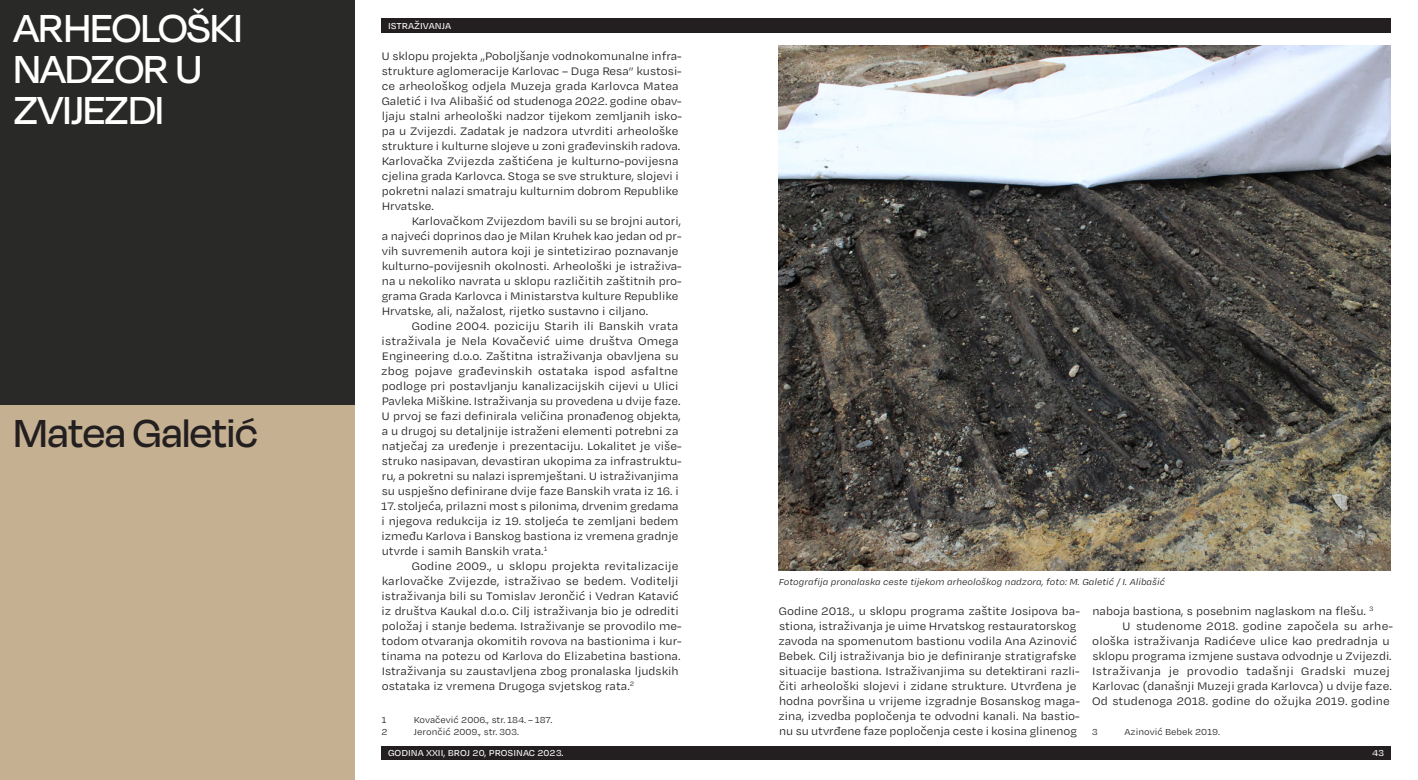
<style>
.page{position:relative;width:1418px;height:780px;background:#fff}
.page>*{position:absolute;margin:0;border:0;box-sizing:border-box;transform-origin:0 0}
.t1{font:500 45px/41.2px "Degular Display";color:#fff}
.t2{font:500 45px "Degular Display";letter-spacing:.005em;color:#231f20}
.t3{font:12.5px/15px "Degular Text";color:#231f20}
.t4{font:12.5px "Degular Text";letter-spacing:.025em;color:#231f20}
.t5{font:italic 10px "Degular Text";color:#231f20}
.t6{font:10px "Degular Text";color:#231f20}
.t7{font:500 10px "Degular Text";color:#fff}
</style>
<div class="page">
<div style="left:381px;top:19px;width:1009px;height:14px;background:#231f20"></div>
<div style="left:381px;top:746px;width:1009px;height:13px;background:#231f20"></div>
<div style="left:0;top:0;width:354px;height:405px;background:#292927"></div>
<div style="left:0;top:405px;width:354px;height:375px;background:#c5b091"></div>
<img style="left:778px;top:45px;width:612px;height:525px">
<h1 class="t1" style="left:14px;top:6px;width:230px">ARHEOLOŠKI<br>NADZOR U<br>ZVIJEZDI</h1>
<h1 class="t2" style="left:14px;top:407px;width:245px">Matea Galetić</h1>
<p class="t7" style="left:388px;top:20px;width:64px">ISTRAŽIVANJA</p>
<p class="t3" style="left:381px;top:48px;width:302px">U sklopu projekta „Poboljšanje vodnokomunalne infra&shy;strukture aglomeracije Karlovac – Duga Resa” kustosi&shy;ce arheološkog odjela Muzeja grada Karlovca Matea Galetić i Iva Alibašić od studenoga 2022. godine obav&shy;ljaju stalni arheološki nadzor tijekom zemljanih isko&shy;pa u Zvijezdi. Zadatak je nadzora utvrditi arheološke strukture i kulturne slojeve u zoni građevinskih radova.<br>Karlovačka Zvijezda zaštićena je kulturno-povijesna cjelina grada Karlovca. Stoga se sve strukture, slojevi i pokretni nalazi smatraju kulturnim dobrom Republike Hrvatske.</p>
<p class="t3" style="left:382px;top:213px;width:301px;text-indent:30px">Karlovačkom Zvijezdom bavili su se brojni autori, a najveći doprinos dao je Milan Kruhek kao jedan od pr&shy;vih suvremenih autora koji je sintetizirao poznavanje kulturno-povijesnih okolnosti. Arheološki je istraživa&shy;na u nekoliko navrata u sklopu različitih zaštitnih pro&shy;grama Grada Karlovca i Ministarstva kulture Republike Hrvatske, ali, nažalost, rijetko sustavno i ciljano.</p>
<p class="t3" style="left:381px;top:318px;width:302px;text-indent:31px">Godine 2004. poziciju Starih ili Banskih vrata istraživala je Nela Kovačević uime društva Omega Engineering d.o.o. Zaštitna istraživanja obavljena su zbog pojave građevinskih ostataka ispod asfaltne podloge pri postavljanju kanalizacijskih cijevi u Ulici Pavleka Miškine. Istraživanja su provedena u dvije faze.<br>U prvoj se fazi definirala veličina pronađenog objekta, a u drugoj su detaljnije istraženi elementi potrebni za natječaj za uređenje i prezentaciju. Lokalitet je više&shy;struko nasipavan, devastiran ukopima za infrastruktu&shy;ru, a pokretni su nalazi ispremještani. U istraživanjima su uspješno definirane dvije faze Banskih vrata iz 16. i</p>
<p class="t3" style="left:381px;top:498px;width:299px;text-align:justify">17. stoljeća, prilazni most s pilonima, drvenim gredama i njegova redukcija iz 19. stoljeća te zemljani bedem između Karlova i Banskog bastiona iz vremena gradnje utvrde i samih Banskih vrata.<sup>1</sup></p>
<p class="t3" style="left:381px;top:558px;width:302px;text-indent:30px">Godine 2009., u sklopu projekta revitalizacije karlovačke Zvijezde, istraživao se bedem. Voditelji istraživanja bili su Tomislav Jerončić i Vedran Katavić iz društva Kaukal d.o.o. Cilj istraživanja bio je odrediti položaj i stanje bedema. Istraživanje se provodilo me&shy;todom otvaranja okomitih rovova na bastionima i kur&shy;tinama na potezu od Karlova do Elizabetina bastiona.<br>Istraživanja su zaustavljena zbog pronalaska ljudskih ostataka iz vremena Drugoga svjetskog rata.<sup>2</sup></p>
<p class="t6" style="left:381px;top:714px;width:7px">1</p>
<p class="t6" style="left:414px;top:714px;width:140px">Kovačević 2006., str. 184. – 187.</p>
<p class="t6" style="left:381px;top:726px;width:8px">2</p>
<p class="t6" style="left:414px;top:726px;width:107px">Jerončić 2009., str. 303.</p>
<p class="t5" style="left:778px;top:576px;width:388px">Fotografija pronalaska ceste tijekom arheološkog nadzora, foto: M. Galetić / I. Alibašić</p>
<p class="t3" style="left:778px;top:603px;width:303px">Godine 2018., u sklopu programa zaštite Josipova ba&shy;stiona, istraživanja je uime Hrvatskog restauratorskog zavoda na spomenutom bastionu vodila Ana Azinović Bebek. Cilj istraživanja bio je definiranje stratigrafske situacije bastiona. Istraživanjima su detektirani razli&shy;čiti arheološki slojevi i zidane strukture. Utvrđena je hodna površina u vrijeme izgradnje Bosanskog maga&shy;zina, izvedba popločenja te odvodni kanali. Na bastio&shy;nu su utvrđene faze popločenja ceste i kosina glinenog</p>
<p class="t3" style="left:1092px;top:603px;width:282px">naboja bastiona, s posebnim naglaskom na flešu. <sup>3</sup></p>
<p class="t3" style="left:1122px;top:618px;width:272px">U studenome 2018. godine započela su arhe-</p>
<p class="t3" style="left:1092px;top:633px;width:299px">ološka istraživanja Radićeve ulice kao predradnja u</p>
<p class="t3" style="left:1092px;top:648px;width:301px">sklopu programa izmjene sustava odvodnje u Zvijezdi.</p>
<p class="t4" style="left:1092px;top:663px;width:299px">Istraživanja je provodio tadašnji Gradski muzej</p>
<p class="t3" style="left:1092px;top:678px;width:301px">Karlovac (današnji Muzeji grada Karlovca) u dvije faze.</p>
<p class="t3" style="left:1092px;top:693px;width:299px">Od studenoga 2018. godine do ožujka 2019. godine</p>
<p class="t6" style="left:1091px;top:726px;width:8px">3</p>
<p class="t6" style="left:1124px;top:726px;width:97px">Azinović Bebek 2019.</p>
<p class="t7" style="left:388px;top:746px;width:177px">GODINA XXII, BROJ 20, PROSINAC 2023.</p>
<p class="t7" style="left:1372px;top:746px;width:14px">43</p>
</div>
